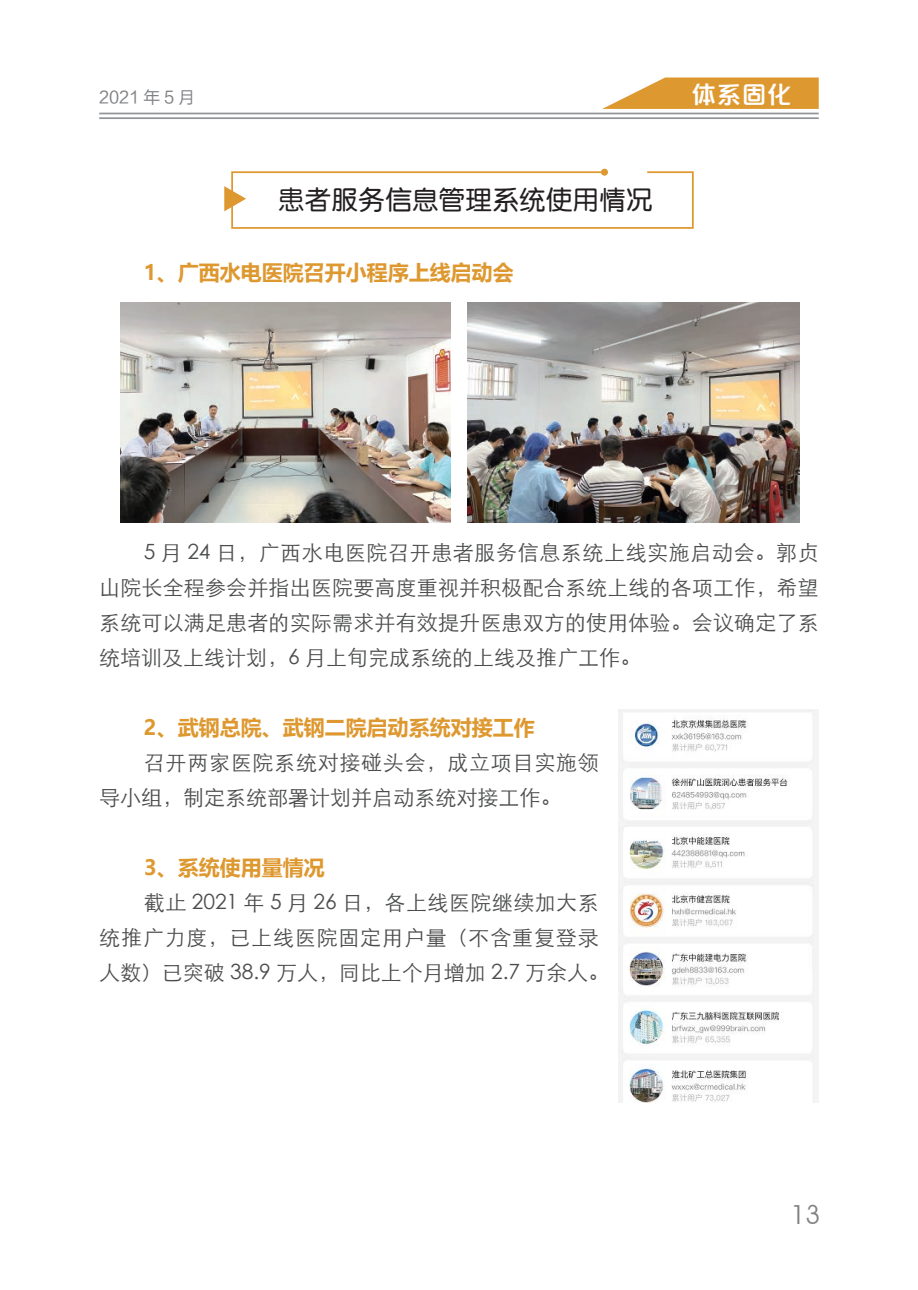
<style>
.page{position:relative;width:918px;height:1290px;background:#fff}
.page>*{position:absolute;margin:0;border:0;box-sizing:border-box;transform-origin:0 0}
.t1{font:26.25px "J Zun Yuan";letter-spacing:.02em;color:#231f20}
.t2{font:26.25px "Avant Garde IT Cby BT";color:#808285}
.t3{font:24.5px "FZPSZHJW GB1 0";color:#fff}
.t4{font:21px/35px "ST Xihei";letter-spacing:.01em;color:#4b4c4d}
.t5{font:700 21px "Microsoft Ya Hei";color:#de9830}
.t6{font:16.62px "FZLTHJW GB1 0";color:#808285}
</style>
<div class="page">
<svg style="left:602px;top:77px;width:217px;height:32px;background:#e3a851"></svg>
<hr style="left:99px;top:117px;width:720px;height:2px;background:#939598">
<hr style="left:99px;top:113px;width:720px;height:1px;background:#939598">
<div style="left:601px;top:169px;width:7px;height:7px;background:#de9830;border-radius:50%"></div>
<svg style="left:224px;top:170px;width:470px;height:59px"></svg>
<img style="left:121px;top:303px;width:329px;height:219px">
<img style="left:467px;top:303px;width:332px;height:219px">
<img style="left:618px;top:709px;width:201px;height:393px">
<p class="t6" style="left:99px;top:88px;width:97px">2021 年 5 月</p>
<p class="t3" style="left:692px;top:81px;width:102px">体系固化</p>
<p class="t1" style="left:278px;top:186px;width:376px">患者服务信息管理系统使用情况</p>
<p class="t5" style="left:144px;top:258px;width:371px">1、广西水电医院召开小程序上线启动会</p>
<p class="t4" style="left:99px;top:533px;width:721px;text-align:justify;text-indent:45px">5 月 24 日，广西水电医院召开患者服务信息系统上线实施启动会。郭贞山院长全程参会并指出医院要高度重视并积极配合系统上线的各项工作，希望系统可以满足患者的实际需求并有效提升医患双方的使用体验。会议确定了系统培训及上线计划，6 月上旬完成系统的上线及推广工作。</p>
<p class="t5" style="left:144px;top:713px;width:392px">2、武钢总院、武钢二院启动系统对接工作</p>
<p class="t4" style="left:99px;top:743px;width:501px;text-indent:45px">召开两家医院系统对接碰头会，成立项目实施领导小组，制定系统部署计划并启动系统对接工作。</p>
<p class="t5" style="left:144px;top:853px;width:182px">3、系统使用量情况</p>
<p class="t4" style="left:99px;top:883px;width:511px;text-indent:45px">截止 2021 年 5 月 26 日，各上线医院继续加大系统推广力度，已上线医院固定用户量（不含重复登录人数）已突破 38.9 万人，同比上个月增加 2.7 万余人。</p>
<p class="t2" style="left:791px;top:1198px;width:31px">13</p>
</div>
